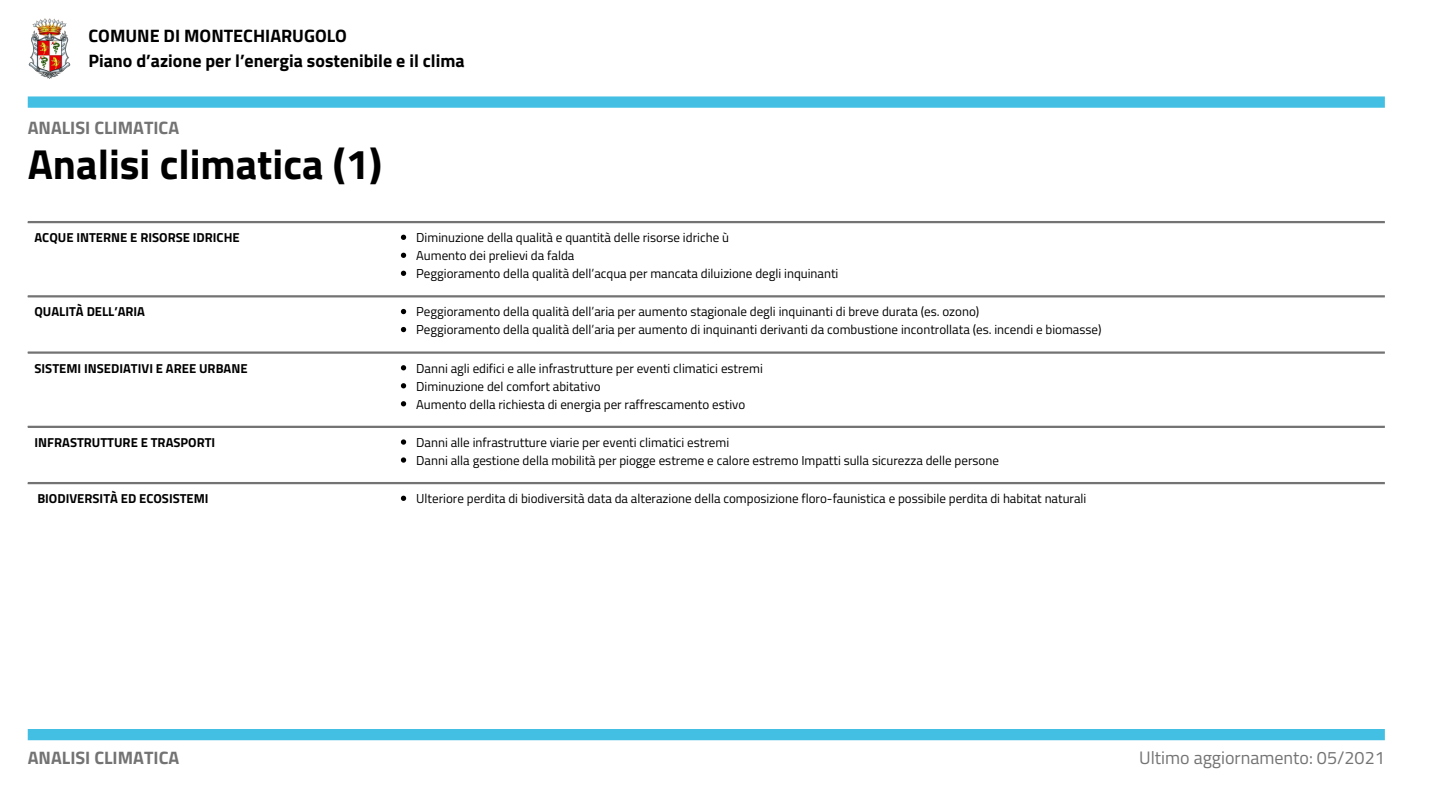
<style>
.page{position:relative;width:1440px;height:810px;background:#fff}
.page>*{position:absolute;margin:0;border:0;box-sizing:border-box;transform-origin:0 0}
.t1{font:700 42px "Titillium Web";color:#000}
.t2{font:700 18px/24.8px "Titillium Web";color:#000}
.t3{font:700 18px "Titillium Web";color:#737373}
.t4{font:18px "Titillium Web";color:#737373}
.t5{font:13px "Titillium Web";color:#000}
.t6{font:700 13px "Titillium Web";color:#000}
</style>
<div class="page">
<div style="left:28px;top:96px;width:1357px;height:12px;background:#42bfe2"></div>
<div style="left:28px;top:729px;width:1357px;height:11px;background:#42bfe2"></div>
<svg style="left:401px;top:235px;width:5px;height:5px"></svg>
<svg style="left:401px;top:253px;width:5px;height:5px"></svg>
<svg style="left:401px;top:271px;width:5px;height:5px"></svg>
<svg style="left:401px;top:309px;width:5px;height:5px"></svg>
<svg style="left:401px;top:327px;width:5px;height:5px"></svg>
<svg style="left:401px;top:365px;width:5px;height:5px"></svg>
<svg style="left:401px;top:383px;width:5px;height:5px"></svg>
<svg style="left:401px;top:401px;width:5px;height:5px"></svg>
<svg style="left:401px;top:439px;width:5px;height:6px"></svg>
<svg style="left:401px;top:457px;width:5px;height:6px"></svg>
<svg style="left:401px;top:496px;width:5px;height:5px"></svg>
<hr style="left:28px;top:221px;width:1357px;height:2px;background:#737373">
<hr style="left:28px;top:295px;width:1357px;height:2px;background:#737373">
<hr style="left:28px;top:351px;width:1357px;height:3px;background:#737373">
<hr style="left:28px;top:426px;width:1357px;height:2px;background:#737373">
<hr style="left:28px;top:482px;width:1357px;height:2px;background:#737373">
<img style="left:28px;top:19px;width:43px;height:60px">
<p class="t2" style="left:89px;top:23px;width:378px">COMUNE DI MONTECHIARUGOLO<br>Piano d’azione per l’energia sostenibile e il clima</p>
<p class="t3" style="left:28px;top:114px;width:153px">ANALISI CLIMATICA</p>
<p class="t1" style="left:28px;top:132px;width:356px">Analisi climatica (1)</p>
<p class="t6" style="left:35px;top:227px;width:207px">ACQUE INTERNE E RISORSE IDRICHE</p>
<h3 class="t5" style="left:416px;top:227px;width:314px">Diminuzione della qualità e quantità delle risorse idriche ù</h3>
<p class="t5" style="left:416px;top:245px;width:160px">Aumento dei prelievi da falda</p>
<h2 class="t5" style="left:416px;top:263px;width:424px">Peggioramento della qualità dell’acqua per mancata diluizione degli inquinanti</h2>
<h1 class="t6" style="left:35px;top:302px;width:112px">QUALITÀ DELL’ARIA</h1>
<p class="t5" style="left:416px;top:302px;width:565px">Peggioramento della qualità dell’aria per aumento stagionale degli inquinanti di breve durata (es. ozono)</p>
<p class="t5" style="left:416px;top:320px;width:687px">Peggioramento della qualità dell’aria per aumento di inquinanti derivanti da combustione incontrollata (es. incendi e biomasse)</p>
<p class="t6" style="left:35px;top:358px;width:215px">SISTEMI INSEDIATIVI E AREE URBANE</p>
<p class="t5" style="left:416px;top:358px;width:348px">Danni agli edifici e alle infrastrutture per eventi climatici estremi</p>
<p class="t5" style="left:416px;top:376px;width:186px">Diminuzione del comfort abitativo</p>
<p class="t5" style="left:416px;top:394px;width:331px">Aumento della richiesta di energia per raffrescamento estivo</p>
<p class="t6" style="left:35px;top:432px;width:182px">INFRASTRUTTURE E TRASPORTI</p>
<p class="t5" style="left:416px;top:432px;width:314px">Danni alle infrastrutture viarie per eventi climatici estremi</p>
<p class="t5" style="left:416px;top:450px;width:584px">Danni alla gestione della mobilità per piogge estreme e calore estremo Impatti sulla sicurezza delle persone</p>
<p class="t6" style="left:37px;top:488px;width:173px">BIODIVERSITÀ ED ECOSISTEMI</p>
<p class="t5" style="left:416px;top:488px;width:672px">Ulteriore perdita di biodiversità data da alterazione della composizione floro-faunistica e possibile perdita di habitat naturali</p>
<p class="t3" style="left:28px;top:744px;width:153px">ANALISI CLIMATICA</p>
<p class="t4" style="left:1139px;top:744px;width:247px">Ultimo aggiornamento: 05/2021</p>
</div>
